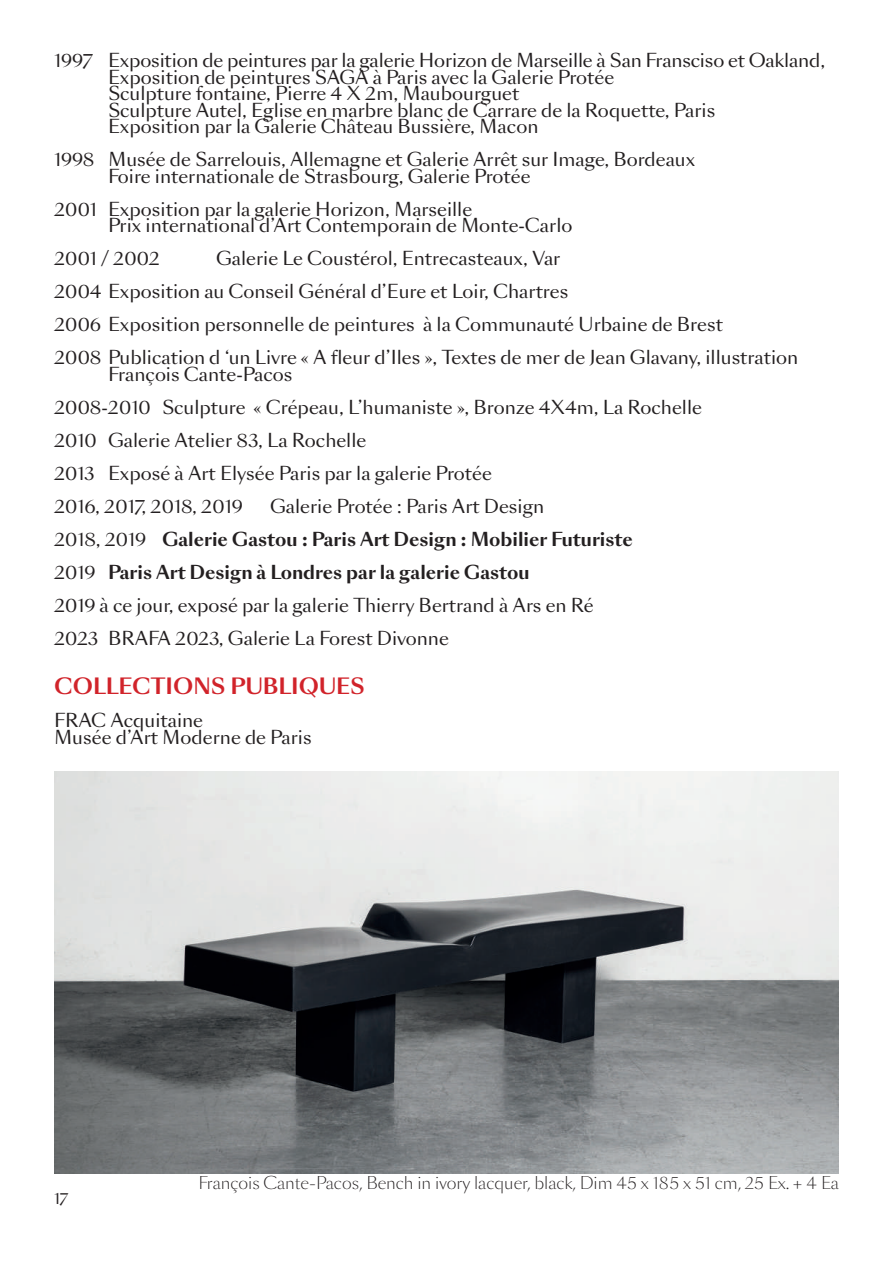
<style>
.page{position:relative;width:893px;height:1263px;background:#fff}
.page>*{position:absolute;margin:0;border:0;box-sizing:border-box;transform-origin:0 0}
.t1{font:700 21px "Sang Bleu Sans";color:#d1232a}
.t2{font:18px/33px "Sang Bleu Sans";color:#231f20}
.t3{font:300 16.5px "Sang Bleu Sans";color:#231f20}
.t4{font:15px "Sang Bleu Sans";color:#231f20}
.s1{font-weight:700}
</style>
<div class="page">
<img style="left:54px;top:772px;width:785px;height:402px">
<p class="t2" style="left:108px;top:52px;width:719px;line-height:16.5px;text-indent:-54px">1997 Exposition de peintures par la galerie Horizon de Marseille à San Fransciso et Oakland, Exposition de peintures SAGA à Paris avec la Galerie Protée<br>Sculpture fontaine, Pierre 4 X 2m, Maubourguet<br>Sculpture Autel, Eglise en marbre blanc de Carrare de la Roquette, Paris<br>Exposition par la Galerie Château Bussière, Macon</p>
<p class="t2" style="left:108px;top:151px;width:589px;line-height:16.5px;text-indent:-54px">1998 Musée de Sarrelouis, Allemagne et Galerie Arrêt sur Image, Bordeaux<br>Foire internationale de Strasbourg, Galerie Protée</p>
<p class="t2" style="left:108px;top:201px;width:466px;line-height:16.5px;text-indent:-54px">2001 Exposition par la galerie Horizon, Marseille<br>Prix international d’Art Contemporain de Monte-Carlo</p>
<p class="t2" style="left:54px;top:242px;width:107px">2001 / 2002</p>
<p class="t2" style="left:54px;top:242px;width:746px;text-indent:162px">Galerie Le Coustérol, Entrecasteaux, Var<br>2004 Exposition au Conseil Général d’Eure et Loir, Chartres<br>2006 Exposition personnelle de peintures à la Communauté Urbaine de Brest<br>2008 Publication d ‘un Livre « A fleur d’Iles », Textes de mer de Jean Glavany, illustration</p>
<p class="t2" style="left:54px;top:358px;width:649px;text-indent:54px">François Cante-Pacos<br>2008-2010 Sculpture « Crépeau, L’humaniste », Bronze 4X4m, La Rochelle 2010 Galerie Atelier 83, La Rochelle<br>2013 Exposé à Art Elysée Paris par la galerie Protée<br>2016, 2017, 2018, 2019</p>
<p class="t2" style="left:54px;top:489px;width:580px;text-indent:216px">Galerie Protée : Paris Art Design<br>2018, 2019 <span class="s1">Galerie Gastou : Paris Art Design : Mobilier Futuriste </span>2019 <span class="s1">Paris Art Design à Londres par la galerie Gastou<br></span>2019 à ce jour, exposé par la galerie Thierry Bertrand à Ars en Ré 2023 BRAFA 2023, Galerie La Forest Divonne</p>
<p class="t1" style="left:54px;top:672px;width:312px">COLLECTIONS PUBLIQUES</p>
<p class="t2" style="left:54px;top:712px;width:259px;line-height:16.5px">FRAC Acquitaine<br>Musée d’Art Moderne de Paris</p>
<p class="t4" style="left:54px;top:1188px;width:16px">17</p>
<p class="t3" style="left:198px;top:1173px;width:642px">François Cante-Pacos, Bench in ivory lacquer, black, Dim 45 x 185 x 51 cm, 25 Ex. + 4 Ea</p>
</div>
